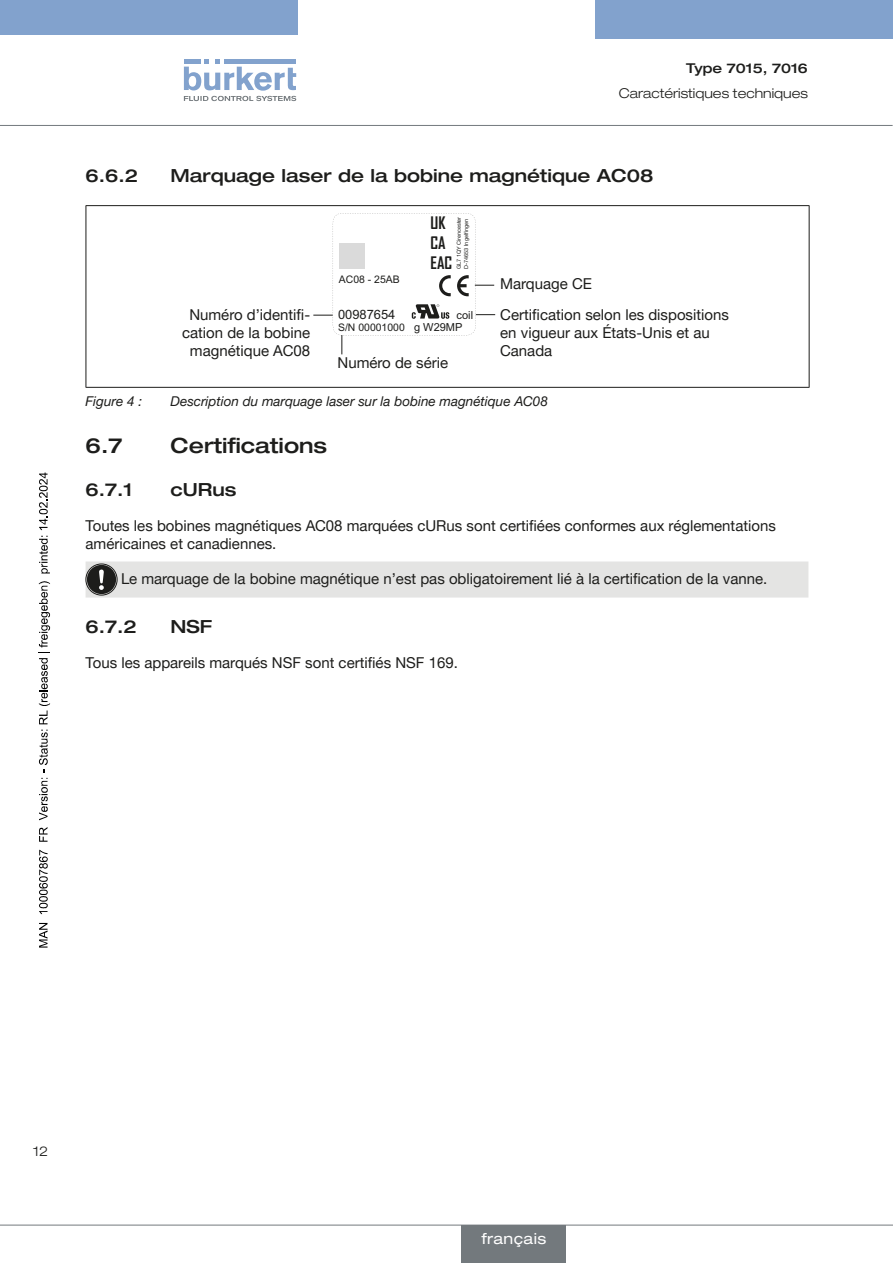
<style>
.page{position:relative;width:893px;height:1263px;background:#fff}
.page>*{position:absolute;margin:0;border:0;box-sizing:border-box;transform-origin:0 0}
.t1{font:500 expanded 21px "Helvetica Neue LTW1 G";color:#1d1d1b}
.t2{font:500 expanded 18px "Helvetica Neue LTW1 G";color:#1d1d1b}
.t3{font:700 16.65px/20px "Agency FB";color:#1d1d1b}
.t4{font:15px/18px "Helvetica Neue LTW1 G";color:#1d1d1b}
.t5{font:expanded 15px "Helvetica Neue LTW1 G";letter-spacing:.025em;color:#fff}
.t6{font:italic 13.5px "Helvetica Neue LTW1 G";color:#1d1d1b}
.t7{font:300 expanded 13.5px "Helvetica Neue LTW1 G";color:#1d1d1b}
.t8{font:500 expanded 13.5px "Helvetica Neue LTW1 G";color:#1d1d1b}
.t9{font:12.9px "Arial";color:#1d1d1b}
.t10{font:11.1px "Arial";color:#1d1d1b}
.t11{font:10.5px "Arial";color:#1d1d1b}
.t12{font:5.55px/7.4px "Helvetica Neue LTW1 G";color:#1d1d1b}
</style>
<div class="page">
<svg style="left:184px;top:60px;width:112px;height:41px"></svg>
<div style="left:0;top:0;width:298px;height:35px;background:#82a2cd"></div>
<div style="left:595px;top:0;width:298px;height:38px;background:#82a2cd"></div>
<hr style="left:0;top:125px;width:893px;height:1px;background:#73797d">
<hr style="left:0;top:1225px;width:893px;height:1px;background:#73797d">
<hr style="left:86px;top:205px;width:723px;height:1px;background:#1d1d1b">
<hr style="left:86px;top:206px;width:1px;height:181px;background:#1d1d1b">
<hr style="left:809px;top:206px;width:1px;height:181px;background:#1d1d1b">
<hr style="left:86px;top:387px;width:723px;height:1px;background:#1d1d1b">
<svg style="left:313px;top:213px;width:182px;height:141px"></svg>
<div style="left:86px;top:561px;width:722px;height:36px;background:#e4e4e3"></div>
<div style="left:461px;top:1225px;width:105px;height:38px;background:#73797d"></div>
<svg style="left:39px;top:923px;width:9px;height:24px"></svg>
<svg style="left:39px;top:850px;width:9px;height:64px"></svg>
<svg style="left:39px;top:827px;width:9px;height:15px"></svg>
<svg style="left:39px;top:581px;width:11px;height:239px"></svg>
<svg style="left:39px;top:536px;width:11px;height:37px"></svg>
<svg style="left:39px;top:472px;width:9px;height:58px"></svg>
<p class="t8" style="left:686px;top:60px;width:123px">Type 7015, 7016</p>
<p class="t7" style="left:619px;top:85px;width:190px">Caractéristiques techniques</p>
<p class="t2" style="left:86px;top:164px;width:54px">6.6.2</p>
<p class="t2" style="left:171px;top:164px;width:484px">Marquage laser de la bobine magnétique AC08</p>
<p class="t11" style="left:339px;top:272px;width:62px">AC08 - 25AB</p>
<p class="t3" style="left:431px;top:212px;width:23px">UK<br>CA<br>EAC</p>
<p class="t12" style="left:455px;top:269px;width:54px;rotate:-90deg">GL7 1QY Cirencester<br>D-74653 Ingelfingen</p>
<p class="t4" style="left:182px;top:305px;width:130px;text-align:center">Numéro d’identifi&shy;cation de la bobine magnétique AC08</p>
<p class="t9" style="left:338px;top:305px;width:59px">00987654</p>
<p class="t10" style="left:457px;top:307px;width:18px">coil</p>
<p class="t11" style="left:338px;top:320px;width:68px">S/N 00001000</p>
<p class="t10" style="left:414px;top:319px;width:50px">g W29MP</p>
<p class="t4" style="left:338px;top:353px;width:112px">Numéro de série</p>
<p class="t4" style="left:500px;top:274px;width:93px">Marquage CE</p>
<p class="t4" style="left:500px;top:306px;width:230px">Certification selon les dispositions en vigueur aux États-Unis et au<br>Canada</p>
<p class="t6" style="left:86px;top:393px;width:58px">Figure 4 :</p>
<p class="t6" style="left:171px;top:393px;width:379px">Description du marquage laser sur la bobine magnétique AC08</p>
<h1 class="t1" style="left:86px;top:432px;width:38px">6.7</h1>
<h1 class="t1" style="left:171px;top:432px;width:158px">Certifications</h1>
<p class="t2" style="left:86px;top:478px;width:48px">6.7.1</p>
<p class="t2" style="left:171px;top:478px;width:68px">cURus</p>
<p class="t4" style="left:86px;top:516px;width:692px">Toutes les bobines magnétiques AC08 marquées cURus sont certifiées conformes aux réglementations américaines et canadiennes.</p>
<p class="t4" style="left:121px;top:569px;width:648px">Le marquage de la bobine magnétique n’est pas obligatoirement lié à la certification de la vanne.</p>
<p class="t2" style="left:86px;top:615px;width:53px">6.7.2</p>
<p class="t2" style="left:171px;top:615px;width:43px">NSF</p>
<p class="t4" style="left:86px;top:654px;width:374px">Tous les appareils marqués NSF sont certifiés NSF 169.</p>
<p class="t7" style="left:33px;top:1143px;width:17px">12</p>
<p class="t5" style="left:482px;top:1229px;width:66px">français</p>
</div>
